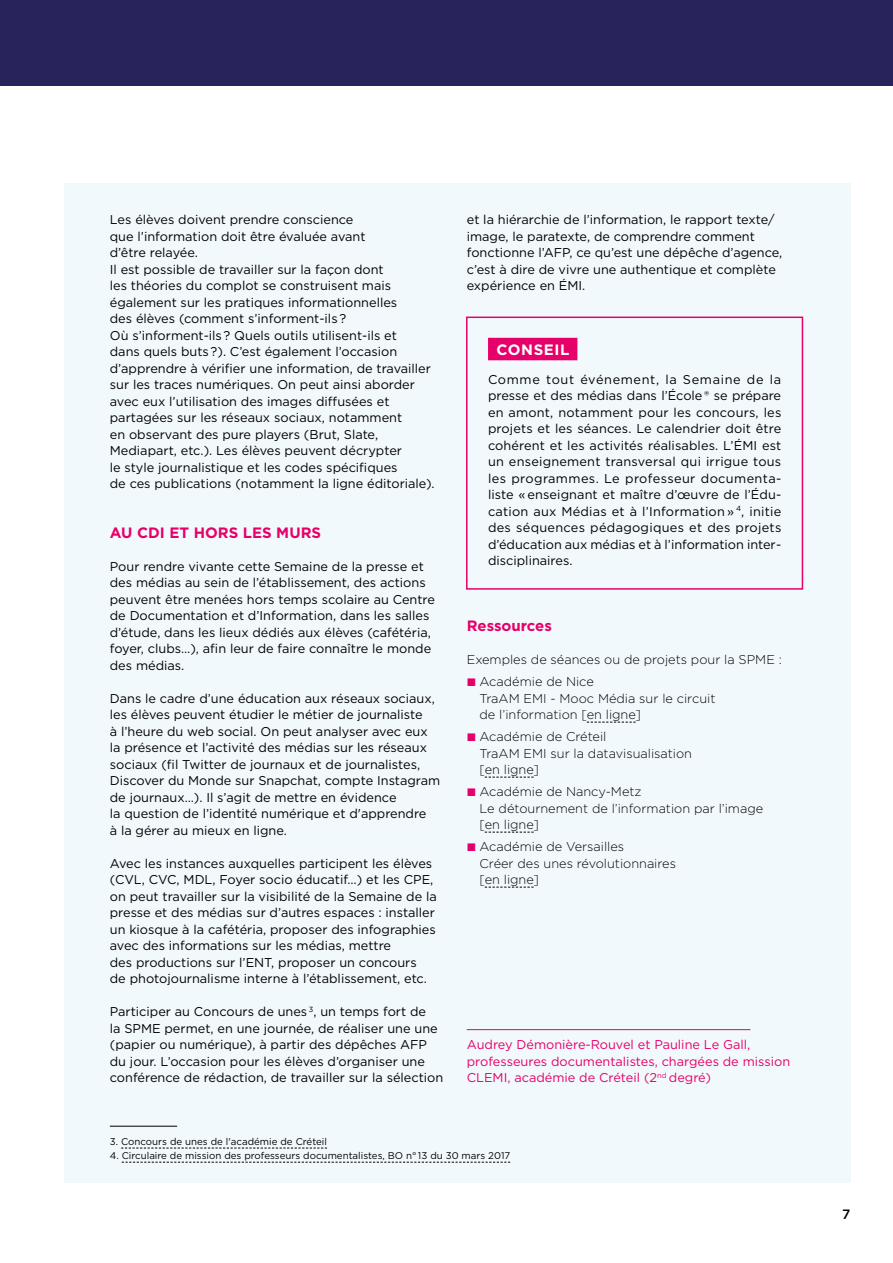
<style>
.page{position:relative;width:893px;height:1263px;background:#fff}
.page>*{position:absolute;margin:0;border:0;box-sizing:border-box;transform-origin:0 0}
.Intertitre{font:700 15px "Gotham";color:#e60069}
.Infos_titre{font:700 15px "Gotham";color:#e60069}
.Titre_surligne{font:700 15px "Gotham";letter-spacing:.04em;color:#fff}
.t1{font:500 13.5px "Gotham";color:#000}
.Texte_courant_fàg{font:12.75px/16.5px "Gotham";color:#000}
.Texte_courant{font:12.75px/16.5px "Gotham";color:#000;text-align:justify}
.Texte_courant_fàg-2{font:300 12.75px/16.5px "Gotham";color:#000}
.Signature{font:12.75px/16.5px "Gotham";color:#e60069}
.Notes{font:9.75px "Gotham";color:#000}
</style>
<div class="page">
<div style="left:64px;top:183px;width:786px;height:999px;background:#f2f9fd"></div>
<div style="left:466px;top:317px;width:337px;height:273px;border:2px solid #e60069"></div>
<div style="left:488px;top:338px;width:89px;height:22px;background:#e60069"></div>
<svg style="left:587px;top:722px;width:49px;height:1px"></svg>
<svg style="left:485px;top:777px;width:49px;height:1px"></svg>
<svg style="left:485px;top:832px;width:49px;height:1px"></svg>
<svg style="left:485px;top:887px;width:49px;height:1px"></svg>
<hr style="left:467px;top:1029px;width:283px;height:1px;background:#e60069">
<svg style="left:121px;top:1148px;width:206px;height:1px"></svg>
<svg style="left:122px;top:1162px;width:388px;height:1px"></svg>
<hr style="left:110px;top:1126px;width:67px;height:1px;background:#000">
<div style="left:0;top:0;width:893px;height:85px;background:#29235c"></div>
<p class="Texte_courant_fàg" style="left:110px;top:211px;width:257px">Les élèves doivent prendre conscience que l’information doit être évaluée avant d’être relayée.</p>
<p class="Texte_courant_fàg" style="left:110px;top:260px;width:326px">Il est possible de travailler sur la façon dont<br>les théories du complot se construisent mais également sur les pratiques informationnelles<br>des élèves (comment s’informent-ils ?<br>Où s’informent-ils ? Quels outils utilisent-ils et<br>dans quels buts ?). C’est également l’occasion d’apprendre à vérifier une information, de travailler sur les traces numériques. On peut ainsi aborder avec eux l’utilisation des images diffusées et partagées sur les réseaux sociaux, notamment<br>en observant des pure players (Brut, Slate, Mediapart, etc.). Les élèves peuvent décrypter<br>le style journalistique et les codes spécifiques<br>de ces publications (notamment la ligne éditoriale).</p>
<p class="Intertitre" style="left:110px;top:522px;width:213px">AU CDI ET HORS LES MURS</p>
<p class="Texte_courant_fàg" style="left:110px;top:557px;width:327px">Pour rendre vivante cette Semaine de la presse et des médias au sein de l’établissement, des actions peuvent être menées hors temps scolaire au Centre de Documentation et d’Information, dans les salles d’étude, dans les lieux dédiés aux élèves (cafétéria, foyer, clubs…), afin leur de faire connaître le monde des médias.</p>
<p class="Texte_courant_fàg" style="left:110px;top:689px;width:332px">Dans le cadre d’une éducation aux réseaux sociaux, les élèves peuvent étudier le métier de journaliste<br>à l’heure du web social. On peut analyser avec eux la présence et l’activité des médias sur les réseaux sociaux (fil Twitter de journaux et de journalistes, Discover du Monde sur Snapchat, compte Instagram de journaux…). Il s’agit de mettre en évidence<br>la question de l’identité numérique et d'apprendre<br>à la gérer au mieux en ligne.</p>
<p class="Texte_courant_fàg" style="left:110px;top:854px;width:328px">Avec les instances auxquelles participent les élèves (CVL, CVC, MDL, Foyer socio éducatif…) et les CPE, on peut travailler sur la visibilité de la Semaine de la presse et des médias sur d’autres espaces : installer un kiosque à la cafétéria, proposer des infographies avec des informations sur les médias, mettre<br>des productions sur l’ENT, proposer un concours<br>de photojournalisme interne à l’établissement, etc.</p>
<p class="Texte_courant_fàg" style="left:110px;top:1003px;width:335px">Participer au Concours de unes <sup>3</sup>, un temps fort de<br>la SPME permet, en une journée, de réaliser une une (papier ou numérique), à partir des dépêches AFP du jour. L’occasion pour les élèves d’organiser une conférence de rédaction, de travailler sur la sélection</p>
<p class="Texte_courant_fàg" style="left:467px;top:211px;width:317px">et la hiérarchie de l’information, le rapport texte/ image, le paratexte, de comprendre comment fonctionne l’AFP, ce qu’est une dépêche d’agence, c’est à dire de vivre une authentique et complète expérience en ÉMI.</p>
<p class="Titre_surligne" style="left:497px;top:340px;width:74px">CONSEIL</p>
<p class="Texte_courant" style="left:488px;top:370px;width:295px">Comme tout événement, la Semaine de la presse et des médias dans l’École ® se prépare en amont, notamment pour les concours, les projets et les séances. Le calendrier doit être cohérent et les activités réalisables. L’ÉMI est un enseignement transversal qui irrigue tous les programmes. Le professeur documenta&shy;liste « enseignant et maître d’œuvre de l’Édu&shy;cation aux Médias et à l’Information » <sup>4</sup>, initie des séquences pédagogiques et des projets d’éducation aux médias et à l’information inter&shy;disciplinaires.</p>
<p class="Infos_titre" style="left:467px;top:616px;width:87px">Ressources</p>
<p class="Texte_courant_fàg-2" style="left:467px;top:651px;width:316px">Exemples de séances ou de projets pour la SPME :</p>
<p class="Texte_courant_fàg-2" style="left:480px;top:673px;width:237px">Académie de Nice<br>TraAM EMI - Mooc Média sur le circuit de l’information [en ligne]</p>
<p class="Texte_courant_fàg-2" style="left:480px;top:728px;width:214px">Académie de Créteil<br>TraAM EMI sur la datavisualisation [en ligne]</p>
<p class="Texte_courant_fàg-2" style="left:480px;top:783px;width:285px">Académie de Nancy-Metz<br>Le détournement de l’information par l’image [en ligne]</p>
<p class="Texte_courant_fàg-2" style="left:480px;top:838px;width:198px">Académie de Versailles<br>Créer des unes révolutionnaires [en ligne]</p>
<p class="Signature" style="left:467px;top:1036px;width:325px">Audrey Démonière-Rouvel et Pauline Le Gall, professeures documentalistes, chargées de mission<br>CLEMI, académie de Créteil (2<sup>nd</sup> degré)</p>
<p class="Notes" style="left:110px;top:1135px;width:219px">3. Concours de unes de l'académie de Créteil</p>
<p class="Notes" style="left:110px;top:1149px;width:402px">4. Circulaire de mission des professeurs documentalistes, BO n° 13 du 30 mars 2017</p>
<p class="t1" style="left:842px;top:1205px;width:10px">7</p>
</div>
